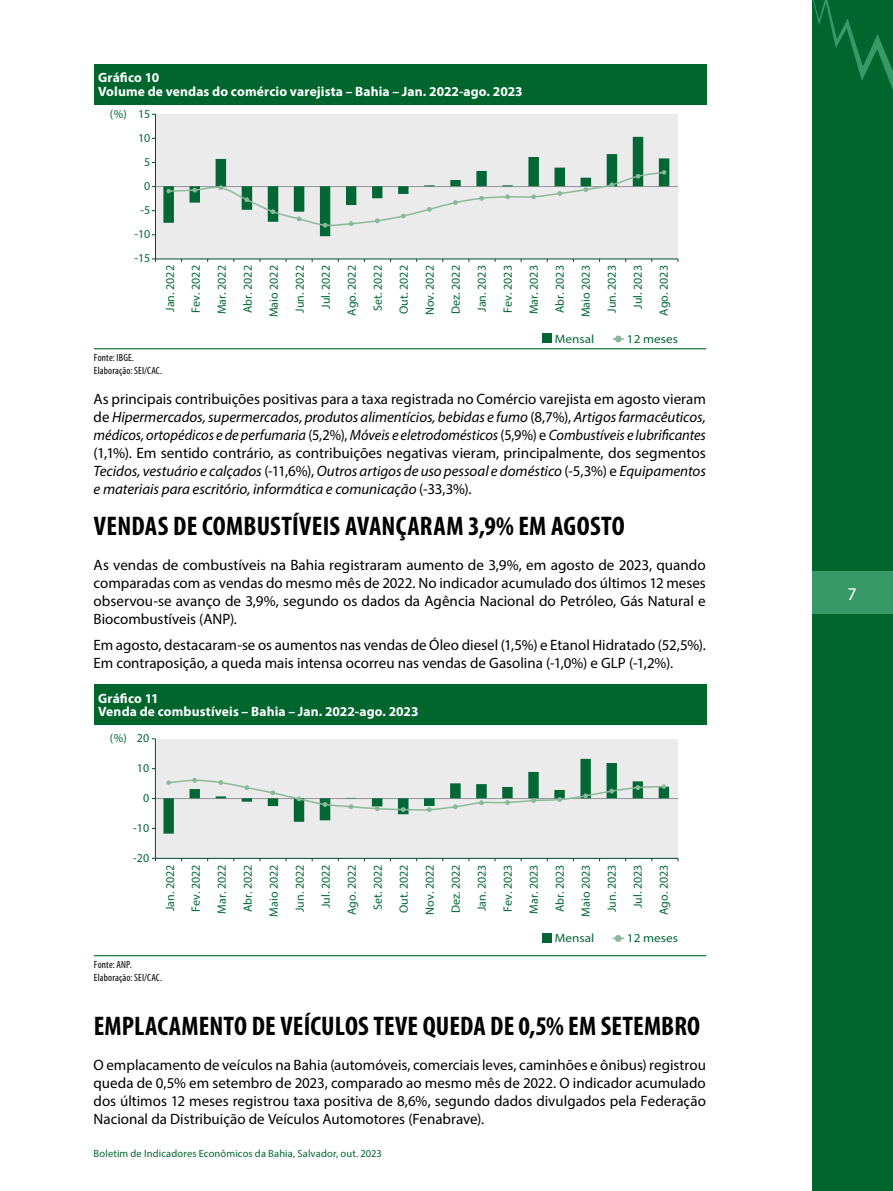
<style>
.page{position:relative;width:893px;height:1191px;background:#fff}
.page>*{position:absolute;margin:0;border:0;box-sizing:border-box;transform-origin:0 0}
.t1{font:700 condensed 27px "Myriad Pro";letter-spacing:.005em;color:#000}
.t2{font:18px "Myriad Pro";color:#fff}
.t3{font:15px/18px "Myriad Pro";color:#000;text-align:justify}
.t4{font:italic 15px/18px "Myriad Pro";letter-spacing:-.005em;color:#000;text-align:justify}
.t5{font:700 13.5px/13.5px "Myriad Pro";letter-spacing:.01em;color:#fff}
.t6{font:12px/26px "Myriad Pro";color:#026836;text-align:right}
.t7{font:12px "Myriad Pro";color:#036635;scale:1.1 1}
.t8{font:condensed 10.5px/13.5px "Myriad Pro";letter-spacing:.015em;color:#000}
.t9{font:10.5px "Myriad Pro";letter-spacing:.015em;color:#00662e}
.s1{font-style:normal}
</style>
<div class="page">
<div style="left:812px;top:0;width:81px;height:1191px;background:#00662e"></div>
<svg style="left:813px;top:0;width:80px;height:90px"></svg>
<div style="left:812px;top:571px;width:81px;height:43px;background:#369966"></div>
<div style="left:94px;top:64px;width:612px;height:40px;background:#00662e"></div>
<hr style="left:94px;top:348px;width:612px;height:1px;background:#00662e">
<div style="left:156px;top:114px;width:522px;height:145px;background:#ebebeb"></div>
<hr style="left:155px;top:186px;width:523px;height:1px;background:#929497">
<div style="left:542px;top:334px;width:9px;height:9px;background:#026635"></div>
<div style="left:615px;top:335px;width:7px;height:7px;background:#89b999;border-radius:50%"></div>
<hr style="left:155px;top:114px;width:1px;height:145px;background:#004c2f">
<hr style="left:155px;top:259px;width:523px;height:1px;background:#004c2f">
<svg style="left:163px;top:137px;width:506px;height:99px"></svg>
<svg style="left:166px;top:170px;width:500px;height:57px"></svg>
<div style="left:94px;top:684px;width:612px;height:40px;background:#00662e"></div>
<hr style="left:94px;top:955px;width:612px;height:1px;background:#00662e">
<div style="left:155px;top:739px;width:523px;height:119px;background:#ebebeb"></div>
<hr style="left:155px;top:798px;width:523px;height:1px;background:#929497">
<div style="left:542px;top:933px;width:9px;height:9px;background:#026635"></div>
<div style="left:615px;top:935px;width:7px;height:7px;background:#89b999;border-radius:50%"></div>
<hr style="left:155px;top:739px;width:1px;height:119px;background:#004c2f">
<hr style="left:155px;top:858px;width:523px;height:1px;background:#004c2f">
<svg style="left:163px;top:759px;width:506px;height:74px"></svg>
<p class="t5" style="left:98px;top:71px;width:426px">Gráfico 10<br>Volume de vendas do comércio varejista – Bahia – Jan. 2022-ago. 2023</p>
<p class="t6" style="left:110px;top:101px;width:18px">(%)</p>
<p class="t6" style="left:138px;top:101px;width:14px">15</p>
<p class="t6" style="left:138px;top:125px;width:14px">10</p>
<p class="t6" style="left:144px;top:149px;width:8px">5</p>
<p class="t6" style="left:144px;top:173px;width:8px">0</p>
<p class="t6" style="left:141px;top:197px;width:11px">-5</p>
<p class="t6" style="left:134px;top:221px;width:17px">-10</p>
<p class="t6" style="left:134px;top:245px;width:17px">-15</p>
<p class="t6" style="left:157px;top:317px;width:53px;rotate:-90deg">Jan. 2022<br>Fev. 2022<br>Mar. 2022<br>Abr. 2022<br>Maio 2022<br>Jun. 2022<br>Jul. 2022<br>Ago. 2022</p>
<p class="t6" style="left:547px;top:317px;width:53px;rotate:-90deg">Abr. 2023<br>Maio 2023<br>Jun. 2023<br>Jul. 2023<br>Ago. 2023</p>
<p class="t6" style="left:365px;top:315px;width:51px;text-align:center;rotate:-90deg">Set. 2022<br>Out. 2022<br>Nov. 2022<br>Dez. 2022<br>Jan. 2023<br>Fev. 2023<br>Mar. 2023</p>
<p class="t7" style="left:555px;top:331px;width:37px">Mensal</p>
<p class="t7" style="left:627px;top:331px;width:48px">12 meses</p>
<p class="t8" style="left:94px;top:350px;width:70px">Fonte: IBGE.<br>Elaboração: SEI/CAC.</p>
<p class="t4" style="left:94px;top:389px;width:614px"><span class="s1">As principais contribuições positivas para a taxa registrada no Comércio varejista em agosto vieram de</span> Hipermercados, supermercados, produtos alimentícios, bebidas e fumo <span class="s1">(8,7%),</span> Artigos farmacêuticos, médicos, ortopédicos e de perfumaria <span class="s1">(5,2%),</span> Móveis e eletrodomésticos <span class="s1">(5,9%) e</span> Combustíveis e lubrificantes <span class="s1">(1,1%). Em sentido contrário, as contribuições negativas vieram, principalmente, dos segmentos </span>Tecidos, vestuário e calçados <span class="s1">(-11,6%),</span> Outros artigos de uso pessoal e doméstico <span class="s1">(-5,3%) e</span> Equipamentos e materiais para escritório, informática e comunicação <span class="s1">(-33,3%).</span></p>
<h1 class="t1" style="left:94px;top:509px;width:533px">VENDAS DE COMBUSTÍVEIS AVANÇARAM 3,9% EM AGOSTO</h1>
<p class="t3" style="left:94px;top:555px;width:614px">As vendas de combustíveis na Bahia registraram aumento de 3,9%, em agosto de 2023, quando comparadas com as vendas do mesmo mês de 2022. No indicador acumulado dos últimos 12 meses observou-se avanço de 3,9%, segundo os dados da Agência Nacional do Petróleo, Gás Natural e Biocombustíveis (ANP).</p>
<p class="t3" style="left:94px;top:636px;width:614px">Em agosto, destacaram-se os aumentos nas vendas de Óleo diesel (1,5%) e Etanol Hidratado (52,5%).<br>Em contraposição, a queda mais intensa ocorreu nas vendas de Gasolina (-1,0%) e GLP (-1,2%).</p>
<p class="t5" style="left:98px;top:691px;width:322px">Gráfico 11<br>Venda de combustíveis – Bahia – Jan. 2022-ago. 2023</p>
<p class="t6" style="left:110px;top:725px;width:18px">(%)</p>
<p class="t6" style="left:137px;top:725px;width:14px">20</p>
<p class="t6" style="left:137px;top:755px;width:14px">10</p>
<p class="t6" style="left:143px;top:785px;width:8px">0</p>
<p class="t6" style="left:133px;top:815px;width:17px">-10</p>
<p class="t6" style="left:133px;top:845px;width:17px">-20</p>
<p class="t6" style="left:157px;top:916px;width:53px;rotate:-90deg">Jan. 2022<br>Fev. 2022<br>Mar. 2022<br>Abr. 2022<br>Maio 2022<br>Jun. 2022<br>Jul. 2022<br>Ago. 2022</p>
<p class="t6" style="left:547px;top:916px;width:53px;rotate:-90deg">Abr. 2023<br>Maio 2023<br>Jun. 2023<br>Jul. 2023<br>Ago. 2023</p>
<p class="t6" style="left:365px;top:914px;width:51px;text-align:center;rotate:-90deg">Set. 2022<br>Out. 2022<br>Nov. 2022<br>Dez. 2022<br>Jan. 2023<br>Fev. 2023<br>Mar. 2023</p>
<p class="t7" style="left:555px;top:931px;width:37px">Mensal</p>
<p class="t7" style="left:627px;top:931px;width:48px">12 meses</p>
<p class="t8" style="left:94px;top:957px;width:70px">Fonte: ANP.<br>Elaboração: SEI/CAC.</p>
<h1 class="t1" style="left:94px;top:1009px;width:608px">EMPLACAMENTO DE VEÍCULOS TEVE QUEDA DE 0,5% EM SETEMBRO</h1>
<p class="t3" style="left:94px;top:1055px;width:614px">O emplacamento de veículos na Bahia (automóveis, comerciais leves, caminhões e ônibus) registrou queda de 0,5% em setembro de 2023, comparado ao mesmo mês de 2022. O indicador acumulado dos últimos 12 meses registrou taxa positiva de 8,6%, segundo dados divulgados pela Federação Nacional da Distribuição de Veículos Automotores (Fenabrave).</p>
<p class="t9" style="left:94px;top:1146px;width:290px">Boletim de Indicadores Econômicos da Bahia, Salvador, out. 2023</p>
<p class="t2" style="left:847px;top:583px;width:11px">7</p>
</div>
